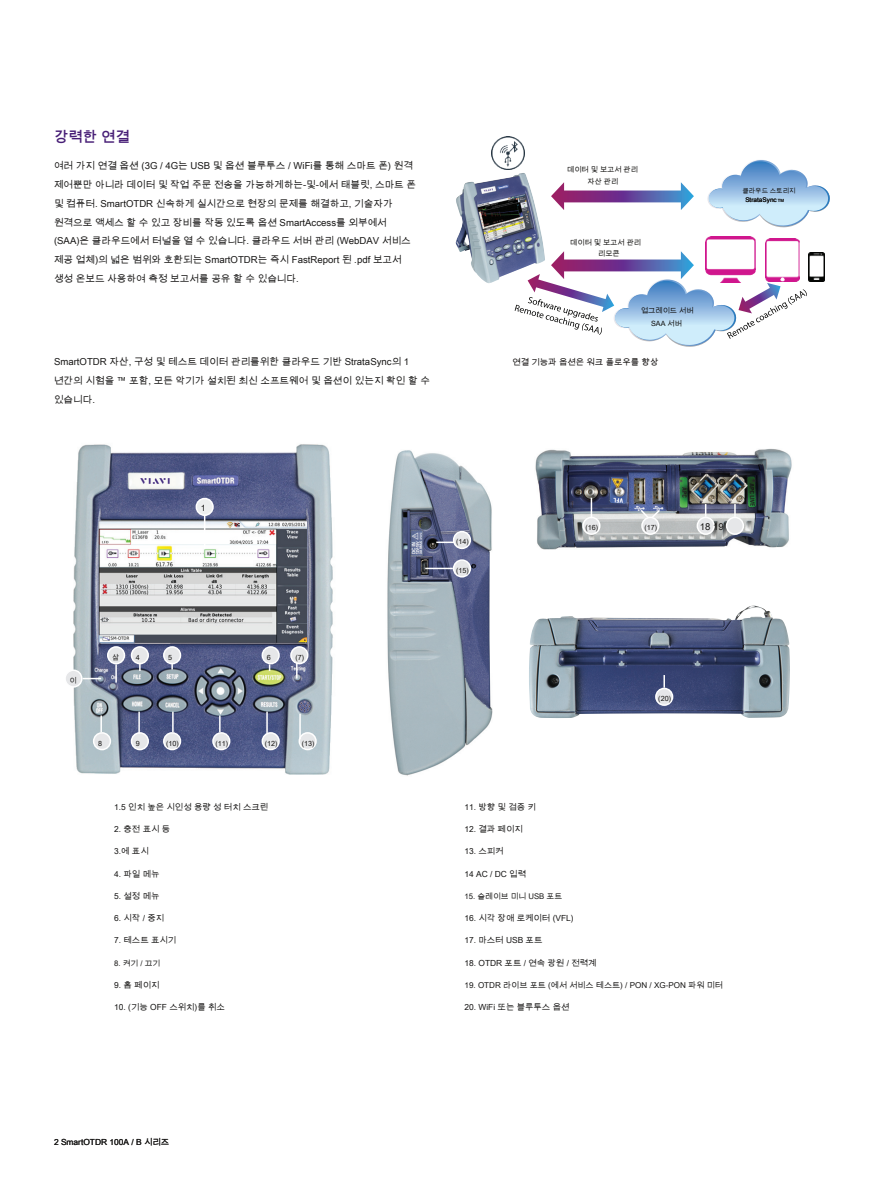
<style>
.page{position:relative;width:893px;height:1191px;background:#fff}
.page>*{position:absolute;margin:0;border:0;box-sizing:border-box;transform-origin:0 0}
.t1{font:700 14.4px "Arial Unicode MS";color:#471e76}
.t2{font:9.6px/18.8px "Arial Unicode MS";color:#171615}
.t3{font:8.85px "Arial Unicode MS";color:#171615}
.t4{font:8.4px "Arial Unicode MS";color:#171615}
.t5{font:8.4px "Arial Unicode MS";color:#0f0c0b}
.t6{font:8.1px "Arial Unicode MS";color:#171615}
.t7{font:7.8px "Arial Unicode MS";color:#171615}
.t8{font:7.2px "Arial Unicode MS";color:#171615}
.t9{font:7.2px/11.1px "Arial Unicode MS";color:#0b0a08;text-align:center}
.t10{font:6.45px/9.4px "Arial Unicode MS";color:#0b0a08}
.s1{font-size:4.35px}
</style>
<div class="page">
<svg style="left:707px;top:160px;width:123px;height:68px"></svg>
<img style="left:491px;top:136px;width:34px;height:34px">
<svg style="left:551px;top:182px;width:143px;height:28px"></svg>
<svg style="left:515px;top:251px;width:292px;height:96px"></svg>
<img style="left:706px;top:236px;width:50px;height:46px">
<img style="left:765px;top:238px;width:34px;height:43px">
<img style="left:808px;top:253px;width:16px;height:28px">
<img style="left:455px;top:173px;width:90px;height:111px">
<img style="left:529px;top:605px;width:261px;height:113px">
<img style="left:387px;top:450px;width:106px;height:326px">
<img style="left:535px;top:449px;width:257px;height:100px">
<img style="left:73px;top:444px;width:260px;height:331px">
<div style="left:65px;top:670px;width:17px;height:17px;background:#e6e7e9;border-radius:50%"></div>
<div style="left:64px;top:669px;width:19px;height:18px;border:2px solid #fff;border-radius:50%"></div>
<div style="left:108px;top:647px;width:16px;height:16px;background:#e6e7e9;border-radius:50%"></div>
<div style="left:107px;top:646px;width:18px;height:18px;border:2px solid #fff;border-radius:50%"></div>
<div style="left:94px;top:733px;width:16px;height:16px;background:#e6e7e9;border-radius:50%"></div>
<div style="left:93px;top:732px;width:18px;height:18px;border:2px solid #fff;border-radius:50%"></div>
<div style="left:132px;top:733px;width:16px;height:16px;background:#e6e7e9;border-radius:50%"></div>
<div style="left:131px;top:732px;width:18px;height:18px;border:2px solid #fff;border-radius:50%"></div>
<div style="left:164px;top:733px;width:16px;height:16px;background:#e6e7e9;border-radius:50%"></div>
<div style="left:163px;top:732px;width:18px;height:18px;border:2px solid #fff;border-radius:50%"></div>
<div style="left:213px;top:733px;width:17px;height:16px;background:#e6e7e9;border-radius:50%"></div>
<div style="left:212px;top:732px;width:18px;height:18px;border:2px solid #fff;border-radius:50%"></div>
<div style="left:262px;top:733px;width:17px;height:16px;background:#e6e7e9;border-radius:50%"></div>
<div style="left:262px;top:732px;width:18px;height:18px;border:2px solid #fff;border-radius:50%"></div>
<div style="left:454px;top:531px;width:16px;height:17px;background:#e6e7e9;border-radius:50%"></div>
<div style="left:453px;top:531px;width:18px;height:18px;border:2px solid #fff;border-radius:50%"></div>
<div style="left:583px;top:517px;width:17px;height:17px;background:#e6e7e9;border-radius:50%"></div>
<div style="left:582px;top:517px;width:18px;height:18px;border:2px solid #fff;border-radius:50%"></div>
<div style="left:642px;top:517px;width:17px;height:17px;background:#e6e7e9;border-radius:50%"></div>
<div style="left:641px;top:517px;width:18px;height:18px;border:2px solid #fff;border-radius:50%"></div>
<div style="left:697px;top:517px;width:17px;height:17px;background:#e6e7e9;border-radius:50%"></div>
<div style="left:697px;top:517px;width:18px;height:18px;border:2px solid #fff;border-radius:50%"></div>
<div style="left:727px;top:517px;width:16px;height:17px;background:#e6e7e9;border-radius:50%"></div>
<div style="left:726px;top:517px;width:18px;height:18px;border:2px solid #fff;border-radius:50%"></div>
<div style="left:454px;top:560px;width:16px;height:17px;background:#e6e7e9;border-radius:50%"></div>
<div style="left:453px;top:559px;width:18px;height:18px;border:2px solid #fff;border-radius:50%"></div>
<div style="left:656px;top:688px;width:17px;height:17px;background:#e6e7e9;border-radius:50%"></div>
<div style="left:655px;top:687px;width:18px;height:19px;border:2px solid #fff;border-radius:50%"></div>
<div style="left:299px;top:733px;width:17px;height:16px;background:#e6e7e9;border-radius:50%"></div>
<div style="left:299px;top:732px;width:18px;height:18px;border:2px solid #fff;border-radius:50%"></div>
<div style="left:132px;top:647px;width:16px;height:16px;background:#e6e7e9;border-radius:50%"></div>
<div style="left:131px;top:646px;width:18px;height:18px;border:2px solid #fff;border-radius:50%"></div>
<div style="left:164px;top:647px;width:16px;height:16px;background:#e6e7e9;border-radius:50%"></div>
<div style="left:163px;top:646px;width:18px;height:18px;border:2px solid #fff;border-radius:50%"></div>
<div style="left:262px;top:647px;width:17px;height:16px;background:#e6e7e9;border-radius:50%"></div>
<div style="left:262px;top:646px;width:18px;height:18px;border:2px solid #fff;border-radius:50%"></div>
<div style="left:291px;top:647px;width:17px;height:16px;background:#e6e7e9;border-radius:50%"></div>
<div style="left:290px;top:646px;width:18px;height:18px;border:2px solid #fff;border-radius:50%"></div>
<hr style="left:204px;top:514px;width:1px;height:35px;background:#fff">
<div style="left:196px;top:498px;width:17px;height:17px;background:#edefef;border-radius:50%"></div>
<div style="left:196px;top:498px;width:18px;height:18px;border:2px solid #fff;border-radius:50%"></div>
<svg style="left:83px;top:678px;width:18px;height:1px"></svg>
<svg style="left:115px;top:664px;width:2px;height:18px"></svg>
<svg style="left:139px;top:663px;width:2px;height:8px"></svg>
<svg style="left:171px;top:663px;width:2px;height:6px"></svg>
<hr style="left:299px;top:713px;width:2px;height:26px;background:#fff">
<hr style="left:266px;top:711px;width:2px;height:22px;background:#fff">
<svg style="left:219px;top:715px;width:2px;height:17px"></svg>
<hr style="left:172px;top:711px;width:2px;height:21px;background:#fff">
<hr style="left:138px;top:711px;width:2px;height:22px;background:#fff">
<svg style="left:100px;top:715px;width:2px;height:17px"></svg>
<svg style="left:296px;top:663px;width:2px;height:15px"></svg>
<svg style="left:436px;top:541px;width:18px;height:2px"></svg>
<hr style="left:425px;top:567px;width:28px;height:2px;background:#fff">
<svg style="left:591px;top:498px;width:1px;height:20px"></svg>
<svg style="left:705px;top:504px;width:1px;height:13px"></svg>
<svg style="left:663px;top:675px;width:2px;height:12px"></svg>
<svg style="left:734px;top:504px;width:2px;height:13px"></svg>
<svg style="left:639px;top:508px;width:23px;height:12px"></svg>
<h1 class="t1" style="left:54px;top:127px;width:78px">강력한 연결</h1>
<p class="t2" style="left:54px;top:156px;width:364px">여러 가지 연결 옵션 (3G / 4G는 USB 및 옵션 블루투스 / WiFi를 통해 스마트 폰) 원격 제어뿐만 아니라 데이터 및 작업 주문 전송을 가능하게하는-및-에서 태블릿, 스마트 폰 및 컴퓨터. SmartOTDR 신속하게 실시간으로 현장의 문제를 해결하고, 기술자가 원격으로 액세스 할 수 있고 장비를 작동 있도록 옵션 SmartAccess를 외부에서 (SAA)은 클라우드에서 터널을 열 수 있습니다. 클라우드 서버 관리 (WebDAV 서비스 제공 업체)의 넓은 범위와 호환되는 SmartOTDR는 즉시 FastReport 된 .pdf 보고서 생성 온보드 사용하여 측정 보고서를 공유 할 수 있습니다.</p>
<p class="t2" style="left:54px;top:352px;width:378px">SmartOTDR 자산, 구성 및 테스트 데이터 관리를위한 클라우드 기반 StrataSync의 1 년간의 시험을 ™ 포함, 모든 악기가 설치된 최신 소프트웨어 및 옵션이 있는지 확인 할 수 있습니다.</p>
<p class="t9" style="left:567px;top:164px;width:72px">데이터 및 보고서 관리 자산 관리</p>
<p class="t9" style="left:598px;top:236px;width:44px;text-align:left;text-indent:-28px">데이터 및 보고서 관리 리모콘</p>
<p class="t9" style="left:641px;top:304px;width:54px;line-height:12.6px">업그레이드 서버<br>SAA 서버</p>
<p class="t5" style="left:512px;top:356px;width:148px">연결 기능과 옵션은 워크 플로우를 향상</p>
<p class="t10" style="left:745px;top:186px;width:52px;text-indent:-3px">클라우드 스토리지<br>StrataSync <span class="s1">TM</span></p>
<p class="t3" style="left:201px;top:502px;width:6px">1</p>
<p class="t8" style="left:69px;top:675px;width:9px">이</p>
<p class="t8" style="left:112px;top:652px;width:9px">삼</p>
<p class="t8" style="left:136px;top:652px;width:6px">4</p>
<p class="t8" style="left:168px;top:652px;width:6px">5</p>
<p class="t8" style="left:267px;top:652px;width:6px">6</p>
<p class="t8" style="left:295px;top:652px;width:10px">(7)</p>
<p class="t8" style="left:98px;top:738px;width:6px">8</p>
<p class="t8" style="left:136px;top:738px;width:6px">9</p>
<p class="t8" style="left:166px;top:738px;width:14px">(10)</p>
<p class="t8" style="left:215px;top:738px;width:14px">(11)</p>
<p class="t8" style="left:265px;top:738px;width:14px">(12)</p>
<p class="t4" style="left:114px;top:801px;width:156px">1.5 인치 높은 시인성 용량 성 터치 스크린</p>
<p class="t4" style="left:114px;top:823px;width:58px">2. 충전 표시 등</p>
<p class="t4" style="left:114px;top:845px;width:36px">3.에 표시</p>
<p class="t4" style="left:114px;top:867px;width:47px">4. 파일 메뉴</p>
<p class="t4" style="left:114px;top:890px;width:47px">5. 설정 메뉴</p>
<p class="t4" style="left:114px;top:912px;width:51px">6. 시작 / 중지</p>
<p class="t4" style="left:114px;top:934px;width:64px">7. 테스트 표시기</p>
<p class="t7" style="left:114px;top:957px;width:48px">8. 켜기 / 끄기</p>
<p class="t4" style="left:114px;top:979px;width:47px">9. 홈 페이지</p>
<p class="t4" style="left:114px;top:1001px;width:112px">10. (기능 OFF 스위치)를 취소</p>
<p class="t8" style="left:302px;top:738px;width:14px">(13)</p>
<p class="t8" style="left:456px;top:537px;width:14px">(14)</p>
<p class="t8" style="left:456px;top:565px;width:14px">(15)</p>
<p class="t8" style="left:585px;top:522px;width:14px">(16)</p>
<p class="t8" style="left:644px;top:522px;width:14px">(17)</p>
<p class="t2" style="left:700px;top:517px;width:26px">18 19</p>
<p class="t8" style="left:658px;top:693px;width:14px">(20)</p>
<p class="t4" style="left:464px;top:801px;width:73px">11. 방향 및 검증 키</p>
<p class="t4" style="left:464px;top:823px;width:60px">12. 결과 페이지</p>
<p class="t4" style="left:464px;top:845px;width:41px">13. 스피커</p>
<p class="t4" style="left:464px;top:867px;width:63px">14 AC / DC 입력</p>
<p class="t7" style="left:464px;top:890px;width:99px">15. 슬레이브 미니 USB 포트</p>
<p class="t4" style="left:464px;top:912px;width:111px">16. 시각 장애 로케이터 (VFL)</p>
<p class="t4" style="left:464px;top:934px;width:79px">17. 마스터 USB 포트</p>
<p class="t4" style="left:464px;top:956px;width:134px">18. OTDR 포트 / 연속 광원 / 전력계</p>
<p class="t6" style="left:464px;top:979px;width:260px">19. OTDR 라이브 포트 (에서 서비스 테스트) / PON / XG-PON 파워 미터</p>
<p class="t4" style="left:464px;top:1001px;width:107px">20. WiFi 또는 블루투스 옵션</p>
<p class="t4" style="left:54px;top:1136px;width:117px">2 SmartOTDR 100A / B 시리즈</p>
</div>
